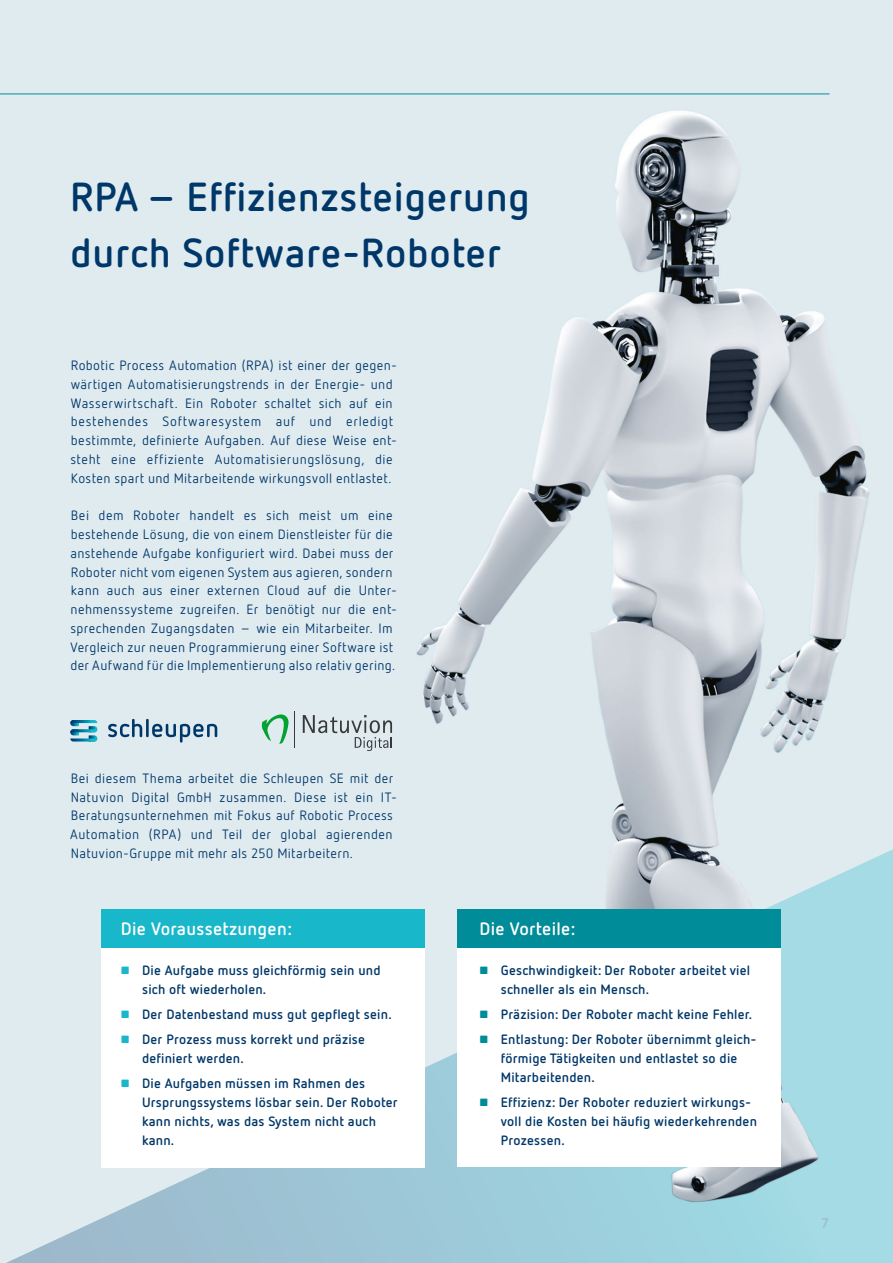
<style>
.page{position:relative;width:893px;height:1263px;background:#e0ebf0}
.page>*{position:absolute;margin:0;border:0;box-sizing:border-box;transform-origin:0 0}
.t1{font:700 40.5px/56.2px "Netto OT";letter-spacing:.015em;color:#003769}
.t2{font:700 18px "Netto OT";letter-spacing:.015em;color:#fff}
.t3{font:700 14.25px "Netto OT";color:#9fbdcb}
.t4{font:13.5px/18.8px "Netto OT";letter-spacing:.03em;color:#003769}
.t5{font:700 13.5px/18.8px "Netto OT";letter-spacing:.015em;color:#003769}
.s1{font-size:10.5px;color:#18b7c9}
.s2{font-size:10.5px;color:#008c98}
</style>
<div class="page">
<svg style="left:6px;top:849px;width:887px;height:414px"></svg>
<img style="left:400px;top:111px;width:489px;height:1117px">
<svg style="left:0;top:93px;width:830px;height:2px;background:#6fbbc3"></svg>
<div style="left:457px;top:948px;width:323px;height:219px;background:#fff"></div>
<div style="left:457px;top:910px;width:323px;height:38px;background:#008c98"></div>
<div style="left:101px;top:948px;width:323px;height:219px;background:#fff"></div>
<div style="left:101px;top:910px;width:323px;height:38px;background:#18b7c9"></div>
<svg style="left:303px;top:715px;width:89px;height:36px"></svg>
<hr style="left:295px;top:711px;width:1px;height:37px;background:#383937">
<svg style="left:261px;top:714px;width:28px;height:30px"></svg>
<svg style="left:108px;top:719px;width:109px;height:24px"></svg>
<svg style="left:70px;top:720px;width:27px;height:21px"></svg>
<h1 class="t1" style="left:70px;top:167px;width:461px">RPA – Effizienzsteigerung durch Software-Roboter</h1>
<p class="t4" style="left:70px;top:356px;width:328px">Robotic Process Automation (RPA) ist einer der gegen&shy;wärtigen Automatisierungstrends in der Energie- und Wasserwirtschaft. Ein Roboter schaltet sich auf ein bestehendes Softwaresystem auf und erledigt bestimmte, definierte Aufgaben. Auf diese Weise ent&shy;steht eine effiziente Automatisierungslösung, die Kosten spart und Mitarbeitende wirkungsvoll entlastet.</p>
<p class="t4" style="left:70px;top:506px;width:328px">Bei dem Roboter handelt es sich meist um eine bestehende Lösung, die von einem Dienstleister für die anstehende Aufgabe konfiguriert wird. Dabei muss der Roboter nicht vom eigenen System aus agieren, sondern kann auch aus einer externen Cloud auf die Unter&shy;nehmenssysteme zugreifen. Er benötigt nur die ent&shy;sprechenden Zugangsdaten – wie ein Mitarbeiter. Im Vergleich zur neuen Programmierung einer Software ist der Aufwand für die Implementierung also relativ gering.</p>
<p class="t4" style="left:70px;top:768px;width:328px">Bei diesem Thema arbeitet die Schleupen SE mit der Natuvion Digital GmbH zusammen. Diese ist ein IT-Beratungsunternehmen mit Fokus auf Robotic Process Automation (RPA) und Teil der global agierenden Natuvion-Gruppe mit mehr als 250 Mitarbeitern.</p>
<h2 class="t2" style="left:121px;top:917px;width:173px">Die Voraussetzungen:</h2>
<p class="t5" style="left:142px;top:961px;width:240px;text-indent:-21px"><span class="s1">■</span> Die Aufgabe muss gleichförmig sein und sich oft wiederholen.</p>
<p class="t5" style="left:121px;top:1005px;width:272px"><span class="s1">■</span> Der Datenbestand muss gut gepflegt sein.</p>
<p class="t5" style="left:142px;top:1030px;width:224px;text-indent:-21px"><span class="s1">■</span> Der Prozess muss korrekt und präzise definiert werden.</p>
<p class="t5" style="left:142px;top:1074px;width:257px;text-indent:-21px"><span class="s1">■</span> Die Aufgaben müssen im Rahmen des<br>Ursprungssystems lösbar sein. Der Roboter kann nichts, was das System nicht auch kann.</p>
<h2 class="t2" style="left:480px;top:917px;width:97px">Die Vorteile:</h2>
<p class="t5" style="left:501px;top:961px;width:251px;text-indent:-21px"><span class="s2">■</span> Geschwindigkeit: Der Roboter arbeitet viel schneller als ein Mensch.</p>
<p class="t5" style="left:480px;top:1005px;width:274px"><span class="s2">■</span> Präzision: Der Roboter macht keine Fehler.</p>
<p class="t5" style="left:501px;top:1030px;width:257px;text-indent:-21px"><span class="s2">■</span> Entlastung: Der Roboter übernimmt gleich&shy;förmige Tätigkeiten und entlastet so die<br>Mitarbeitenden.</p>
<p class="t5" style="left:501px;top:1092px;width:258px;text-indent:-21px"><span class="s2">■</span> Effizienz: Der Roboter reduziert wirkungs&shy;voll die Kosten bei häufig wiederkehrenden<br>Prozessen.</p>
<p class="t3" style="left:821px;top:1214px;width:9px">7</p>
</div>
